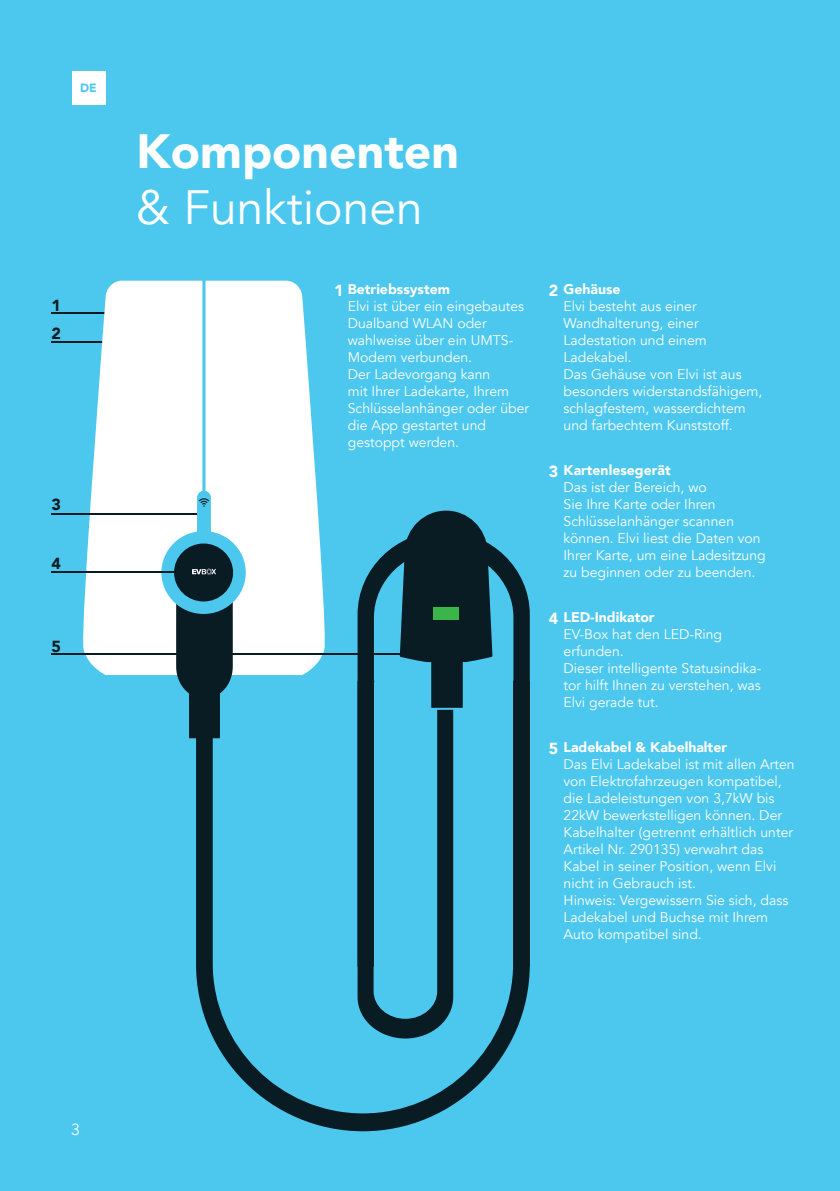
<style>
.page{position:relative;width:840px;height:1191px;background:#fff}
.page>*{position:absolute;margin:0;border:0;box-sizing:border-box;transform-origin:0 0}
.t1{font:900 48px "Avenir";color:#fff}
.t2{font:48px "Avenir";color:#fff}
.t3{font:900 16px "Avenir";color:#fff}
.t4{font:900 16px "Avenir";color:#0a1c23}
.t5{font:16px "Avenir";color:#fff}
.t6{font:14px/17px "Avenir";color:#fff}
.t7{font:900 14px "Avenir";color:#fff}
.t8{font:900 12px "Avenir";color:#4cc8ef}
</style>
<div class="page">
<div style="left:0;top:0;width:839px;height:1191px;background:#4cc8ef"></div>
<hr style="left:51px;top:341px;width:60px;height:1px;background:#0a1c23">
<hr style="left:51px;top:312px;width:60px;height:2px;background:#0a1c23">
<svg style="left:79px;top:281px;width:123px;height:394px;background:#e4f6fb"></svg>
<svg style="left:205px;top:281px;width:120px;height:394px;background:#edf9fd"></svg>
<svg style="left:196px;top:738px;width:333px;height:393px"></svg>
<svg style="left:492px;top:545px;width:37px;height:421px"></svg>
<svg style="left:357px;top:510px;width:135px;height:528px"></svg>
<div style="left:433px;top:608px;width:25px;height:12px;background:#39b54a"></div>
<hr style="left:51px;top:571px;width:147px;height:1px;background:#0a1c23">
<svg style="left:163px;top:491px;width:81px;height:247px"></svg>
<hr style="left:51px;top:513px;width:146px;height:2px;background:#0a1c23">
<hr style="left:51px;top:653px;width:395px;height:2px;background:#0a1c23">
<div style="left:72px;top:72px;width:33px;height:33px;background:#fff"></div>
<p class="t8" style="left:80px;top:78px;width:18px">DE</p>
<p class="t4" style="left:51px;top:292px;width:11px">1</p>
<p class="t4" style="left:51px;top:320px;width:11px">2</p>
<p class="t4" style="left:51px;top:491px;width:11px">3</p>
<p class="t4" style="left:51px;top:550px;width:11px">4</p>
<p class="t4" style="left:51px;top:632px;width:11px">5</p>
<h1 class="t1" style="left:136px;top:110px;width:324px">Komponenten</h1>
<h1 class="t2" style="left:136px;top:178px;width:288px">&amp; Funktionen</h1>
<p class="t7" style="left:347px;top:277px;width:104px">Betriebssystem</p>
<p class="t6" style="left:347px;top:298px;width:183px">Elvi ist über ein eingebautes<br>Dualband WLAN oder wahlweise über ein UMTS-<br>Modem verbunden.<br>Der Ladevorgang kann<br>mit Ihrer Ladekarte, Ihrem<br>Schlüsselanhänger oder über die App gestartet und gestoppt werden.</p>
<p class="t3" style="left:334px;top:277px;width:11px">1</p>
<p class="t7" style="left:563px;top:277px;width:59px">Gehäuse</p>
<p class="t6" style="left:563px;top:298px;width:200px">Elvi besteht aus einer<br>Wandhalterung, einer<br>Ladestation und einem<br>Ladekabel.<br>Das Gehäuse von Elvi ist aus besonders widerstandsfähigem, schlagfestem, wasserdichtem und farbechtem Kunststoff.</p>
<p class="t3" style="left:548px;top:277px;width:11px">2</p>
<p class="t7" style="left:563px;top:458px;width:109px">Kartenlesegerät</p>
<p class="t6" style="left:563px;top:479px;width:204px">Das ist der Bereich, wo<br>Sie Ihre Karte oder Ihren<br>Schlüsselanhänger scannen können. Elvi liest die Daten von<br>Ihrer Karte, um eine Ladesitzung zu beginnen oder zu beenden.</p>
<p class="t3" style="left:548px;top:458px;width:11px">3</p>
<p class="t7" style="left:563px;top:605px;width:92px">LED-Indikator</p>
<p class="t6" style="left:563px;top:626px;width:199px">EV-Box hat den LED-Ring erfunden.<br>Dieser intelligente Statusindika&shy;tor hilft Ihnen zu verstehen, was<br>Elvi gerade tut.</p>
<p class="t3" style="left:548px;top:605px;width:11px">4</p>
<p class="t7" style="left:563px;top:735px;width:165px">Ladekabel &amp; Kabelhalter</p>
<p class="t6" style="left:563px;top:756px;width:232px">Das Elvi Ladekabel ist mit allen Arten von Elektrofahrzeugen kompatibel, die Ladeleistungen von 3,7kW bis 22kW bewerkstelligen können. Der Kabelhalter (getrennt erhältlich unter Artikel Nr. 290135) verwahrt das Kabel in seiner Position, wenn Elvi nicht in Gebrauch ist.<br>Hinweis: Vergewissern Sie sich, dass Ladekabel und Buchse mit Ihrem Auto kompatibel sind.</p>
<p class="t3" style="left:548px;top:735px;width:11px">5</p>
<p class="t5" style="left:71px;top:1120px;width:10px">3</p>
</div>
